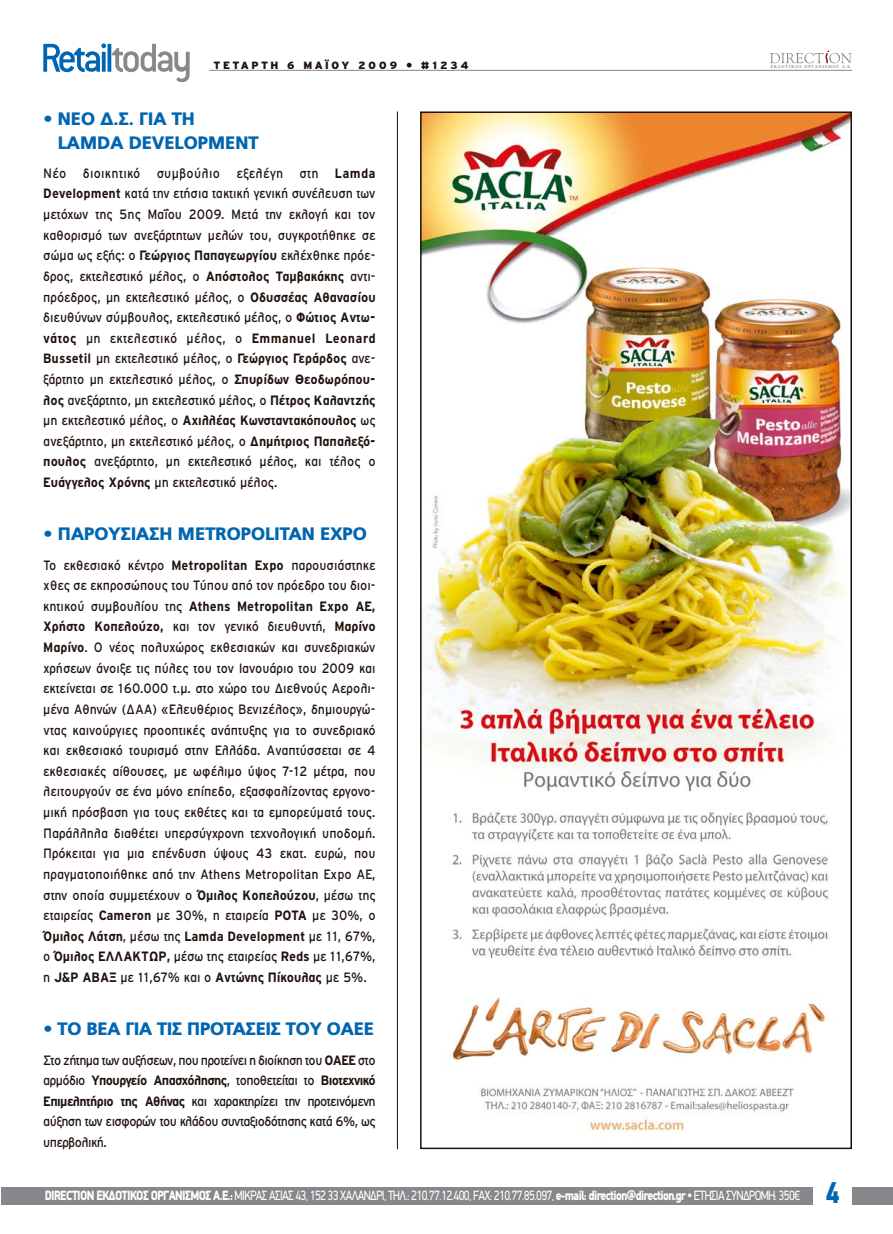
<style>
.page{position:relative;width:893px;height:1234px;background:#fff}
.page>*{position:absolute;margin:0;border:0;box-sizing:border-box;transform-origin:0 0}
.t1{font:900 condensed 30px "PF Din Text";color:#0066b1}
.t2{font:900 18px/23.5px "PF Catalog";letter-spacing:-.03em;color:#0066b1}
.t3{font:500 13.5px/20.5px "PF Transit";letter-spacing:-.02em;color:#1f120d;text-align:justify;scale:.9 1}
.t4{font:13.5px "PF Din Display";letter-spacing:-.055em;color:#fff;scale:.82 1}
.t5{font:900 10.5px "PF Transit";letter-spacing:.235em;color:#1f120d}
.t6{font:700 4.35px "PF Goudy Oldstyle";letter-spacing:.24em;color:#737176;scale:.88 1}
.s1{font-weight:700}
.s2{font-weight:900}
</style>
<div class="page">
<img style="left:1px;top:43px;width:891px;height:1162px">
<p class="t5" style="left:213px;top:61px;width:256px">TETAΡΤΗ 6 ΜΑΪΟΥ 2009 • #1234</p>
<p class="t6" style="left:770px;top:65px;width:93px">ΕΚΔΟΤΙΚΟΣ ΟΡΓΑΝΙΣΜΟΣ Α. Ε.</p>
<h2 class="t2" style="left:57px;top:108px;width:203px;text-indent:-14px">• ΝΕΟ Δ.Σ. ΓΙΑ ΤΗ<br>LAMDA DEVELOPMENT</h2>
<p class="t3" style="left:43px;top:164px;width:370px">Νέο διοικητικό συμβούλιο εξελέγη στη <span class="s1">Lamda Development</span> κατά την ετήσια τακτική γενική συνέλευση των μετόχων της 5ης Μαΐου 2009. Μετά την εκλογή και τον καθορισμό των ανεξάρτητων μελών του, συγκροτήθηκε σε σώμα ως εξής: ο <span class="s1">Γεώργιος Παπαγεωργίου</span> εκλέχθηκε πρόε&shy;δρος, εκτελεστικό μέλος, ο <span class="s1">Απόστολος Ταμβακάκης</span> αντι&shy;πρόεδρος, μη εκτελεστικό μέλος, ο <span class="s1">Οδυσσέας Αθανασίου </span>διευθύνων σύμβουλος, εκτελεστικό μέλος, ο <span class="s1">Φώτιος Αντω&shy;νάτος</span> μη εκτελεστικό μέλος, ο <span class="s1">Emmanuel Leonard Bussetil</span> μη εκτελεστικό μέλος, ο <span class="s1">Γεώργιος Γεράρδος</span> ανε&shy;ξάρτητο μη εκτελεστικό μέλος, ο <span class="s1">Σπυρίδων Θεοδωρόπου&shy;λος</span> ανεξάρτητο, μη εκτελεστικό μέλος, ο <span class="s1">Πέτρος Καλαντζής </span>μη εκτελεστικό μέλος, ο <span class="s1">Αχιλλέας Κωνσταντακόπουλος</span> ως ανεξάρτητο, μη εκτελεστικό μέλος, ο <span class="s1">Δημήτριος Παπαλεξό&shy;πουλος</span> ανεξάρτητο, μη εκτελεστικό μέλος, και τέλος ο <span class="s1">Ευάγγελος Χρόνης</span> μη εκτελεστικό μέλος.</p>
<h2 class="t2" style="left:43px;top:524px;width:325px">• ΠΑΡΟΥΣΙΑΣΗ METROPOLITAN ΕΧPO</h2>
<p class="t3" style="left:43px;top:555px;width:370px">Tο εκθεσιακό κέντρο <span class="s1">Metropolitan Expo</span> παρουσιάστηκε χθες σε εκπροσώπους του Τύπου από τον πρόεδρο του διοι&shy;κητικού συμβουλίου της <span class="s1">Athens Metropolitan Expo AE, Χρήστο Κοπελούζο,</span> και τον γενικό διευθυντή, <span class="s1">Μαρίνο Μαρίνο</span>. Ο νέος πολυχώρος εκθεσιακών και συνεδριακών χρήσεων άνοιξε τις πύλες του τον Ιανουάριο του 2009 και εκτείνεται σε 160.000 τ.μ. στο χώρο του Διεθνούς Αερολι&shy;μένα Αθηνών (ΔΑΑ) «Ελευθέριος Βενιζέλος», δημιουργώ&shy;ντας καινούργιες προοπτικές ανάπτυξης για το συνεδριακό και εκθεσιακό τουρισμό στην Ελλάδα. Αναπτύσσεται σε 4 εκθεσιακές αίθουσες, με ωφέλιμο ύψος 7-12 μέτρα, που λειτουργούν σε ένα μόνο επίπεδο, εξασφαλίζοντας εργονο&shy;μική πρόσβαση για τους εκθέτες και τα εμπορεύματά τους.<br>Παράλληλα διαθέτει υπερσύγχρονη τεχνολογική υποδομή.<br>Πρόκειται για μια επένδυση ύψους 43 εκατ. ευρώ, που πραγματοποιήθηκε από την Athens Metropolitan Expo AE, στην οποία συμμετέχουν ο <span class="s1">Όμιλος Κοπελούζου</span>, μέσω της εταιρείας <span class="s1">Cameron</span> με 30%, η εταιρεία <span class="s1">ΡΟΤΑ</span> με 30%, ο <span class="s1">Όμιλος Λάτση</span>, μέσω της <span class="s1">Lamda Development</span> με 11, 67%, ο <span class="s1">Όμιλος ΕΛΛΑΚΤΩΡ,</span> μέσω της εταιρείας <span class="s1">Reds</span> με 11,67%, η <span class="s1">J&amp;P ΑΒΑΞ</span> με 11,67% και ο <span class="s1">Αντώνης Πίκουλας</span> με 5%.</p>
<h2 class="t2" style="left:43px;top:1018px;width:332px">• ΤΟ ΒΕΑ ΓΙΑ ΤΙΣ ΠΡΟΤΑΣΕΙΣ ΤΟΥ ΟΑΕΕ</h2>
<p class="t3" style="left:43px;top:1050px;width:370px">Στο ζήτημα των αυξήσεων, που προτείνει η διοίκηση του <span class="s1">ΟΑΕΕ</span> στο αρμόδιο <span class="s1">Υπουργείο Απασχόλησης</span>, τοποθετείται το <span class="s1">Βιοτεχνικό Επιμελητήριο της Αθήνας</span> και χαρακτηρίζει την προτεινόμενη αύξηση των εισφορών του κλάδου συνταξιοδότησης κατά 6%, ως υπερβολική.</p>
<p class="t4" style="left:45px;top:1189px;width:922px"><span class="s2">DIRECTION ΕΚΔΟΤΙΚΟΣ ΟΡΓΑΝΙΣΜΟΣ A.E.:</span> ΜΙΚΡΑΣ ΑΣΙΑΣ 43, 152 33 ΧΑΛΑΝΔΡΙ, ΤΗΛ.: 210.77.12.400, FAX: 210.77.85.097, <span class="s2">e-mail: direction@direction.gr</span> • EΤΗΣΙΑ ΣΥΝΔΡΟΜΗ: 350€</p>
<h1 class="t1" style="left:825px;top:1181px;width:15px">4</h1>
</div>
